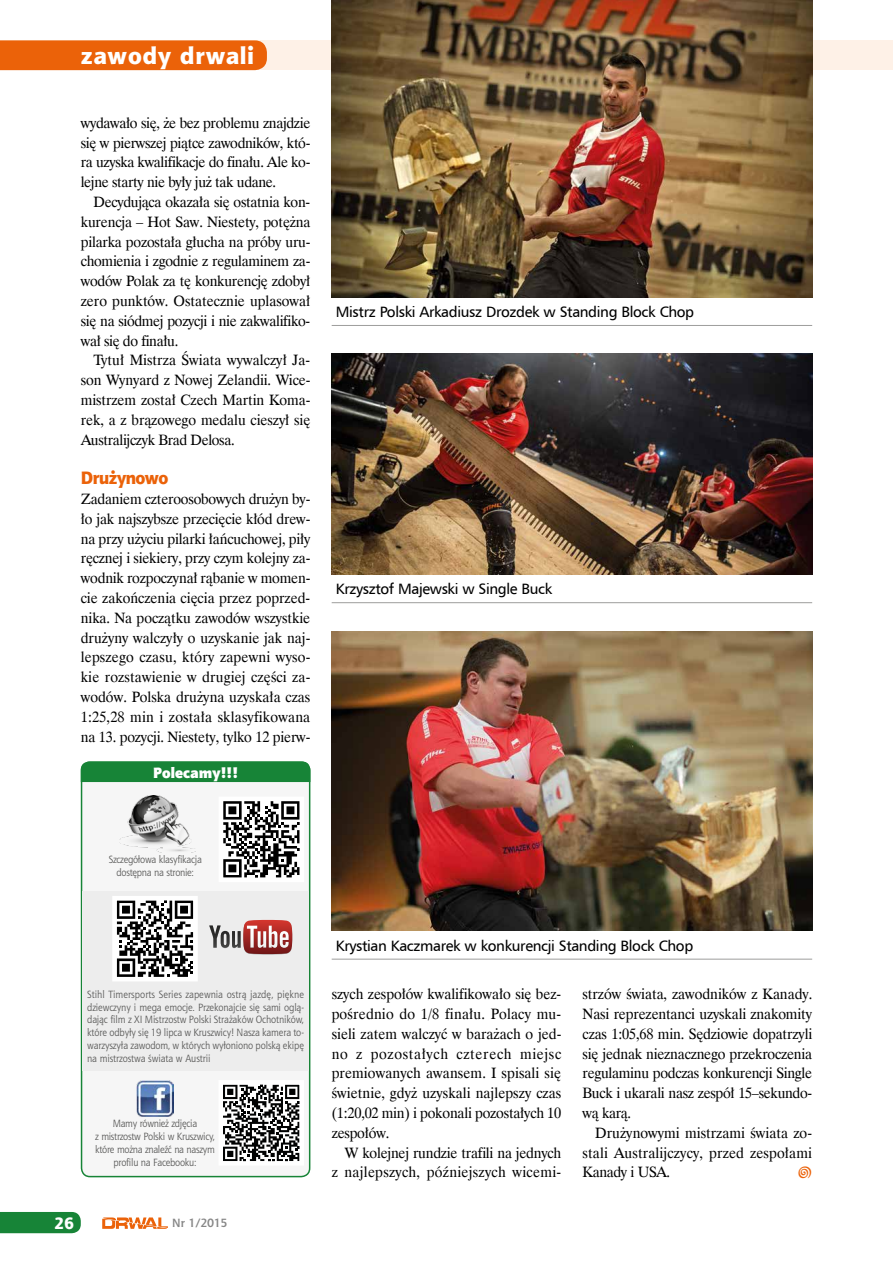
<style>
.page{position:relative;width:893px;height:1263px;background:#fff}
.page>*{position:absolute;margin:0;border:0;box-sizing:border-box;transform-origin:0 0}
.t1{font:24px "Aerton EFN Black";letter-spacing:.04em;color:#fff}
.t2{font:18px "Aerton EFN Black";letter-spacing:-.025em;color:#eb6209;scale:.96 1}
.t3{font:16.5px "Aerton EFN Black";color:#fff}
.t4{font:15px/19.8px "Dutch 801 EU";letter-spacing:-.02em;color:#000;text-align:justify;scale:.95 1}
.t5{font:15px "Humnst 777 EU";letter-spacing:-.025em;color:#000}
.t6{font:15px/19.8px "Dutch 801 EU";color:#000;text-align:right;scale:.95 1}
.t7{font:900 15px "Aerton EFN";letter-spacing:.01em;color:#fff;scale:.96 1}
.t8{font:15px "Bits Pics";color:#eb6209;scale:.95 1}
.t9{font:700 12px "Aerton EFN";letter-spacing:-.025em;color:#878787}
.t10{font:10.5px/12.8px "Aerton EFN";letter-spacing:-.025em;color:#575756;text-align:center;scale:.94 1}
</style>
<div class="page">
<img style="left:332px;top:631px;width:480px;height:300px">
<div style="left:82px;top:762px;width:228px;height:414px;background:#f6f6f6;border-radius:9px"></div>
<div style="left:81px;top:761px;width:229px;height:416px;border:2px solid #178437;border-radius:9px"></div>
<svg style="left:80px;top:761px;width:231px;height:22px;background:#258b43"></svg>
<div style="left:82px;top:891px;width:227px;height:179px;background:#ededed"></div>
<svg style="left:223px;top:801px;width:77px;height:77px"></svg>
<svg style="left:223px;top:1084px;width:77px;height:78px"></svg>
<hr style="left:332px;top:325px;width:480px;height:1px;background:#9d9d9c">
<hr style="left:332px;top:602px;width:480px;height:1px;background:#9d9d9c">
<hr style="left:332px;top:959px;width:480px;height:1px;background:#9d9d9c">
<img style="left:332px;top:353px;width:480px;height:221px">
<img style="left:137px;top:1080px;width:36px;height:36px">
<img style="left:119px;top:796px;width:77px;height:56px">
<svg style="left:112px;top:896px;width:86px;height:85px;background:#999"></svg>
<svg style="left:209px;top:920px;width:83px;height:34px"></svg>
<div style="left:0;top:40px;width:893px;height:30px;background:#fef1e7"></div>
<div style="left:0;top:1212px;width:81px;height:21px;background:#178437"></div>
<svg style="left:102px;top:1217px;width:66px;height:12px"></svg>
<div style="left:0;top:40px;width:267px;height:30px;background:#eb6209"></div>
<img style="left:332px;top:0;width:480px;height:297px">
<h1 class="t1" style="left:81px;top:41px;width:175px">zawody drwali</h1>
<p class="t4" style="left:81px;top:113px;width:243px">wydawało się, że bez problemu znajdzie się w pierwszej piątce zawodników, któ&shy;ra uzyska kwalifikacje do finału. Ale ko&shy;lejne starty nie były już tak udane.</p>
<p class="t4" style="left:81px;top:192px;width:243px;text-indent:13px">Decydująca okazała się ostatnia kon&shy;kurencja – Hot Saw. Niestety, potężna pilarka pozostała głucha na próby uru&shy;chomienia i zgodnie z regulaminem za&shy;wodów Polak za tę konkurencję zdobył zero punktów. Ostatecznie uplasował się na siódmej pozycji i nie zakwalifiko&shy;wał się do finału.</p>
<p class="t4" style="left:81px;top:351px;width:243px;text-indent:13px">Tytuł Mistrza Świata wywalczył Ja&shy;son Wynyard z Nowej Zelandii. Wice&shy;mistrzem został Czech Martin Koma&shy;rek, a z brązowego medalu cieszył się Australijczyk Brad Delosa.</p>
<p class="t2" style="left:81px;top:467px;width:93px">Drużynowo</p>
<p class="t4" style="left:81px;top:489px;width:243px">Zadaniem czteroosobowych drużyn by&shy;ło jak najszybsze przecięcie kłód drew&shy;na przy użyciu pilarki łańcuchowej, piły ręcznej i siekiery, przy czym kolejny za&shy;wodnik rozpoczynał rąbanie w momen&shy;cie zakończenia cięcia przez poprzed&shy;nika. Na początku zawodów wszystkie drużyny walczyły o uzyskanie jak naj&shy;lepszego czasu, który zapewni wyso&shy;kie rozstawienie w drugiej części za&shy;wodów. Polska drużyna uzyskała czas 1:25,28 min i została sklasyfikowana na 13. pozycji. Niestety, tylko 12 pierw-</p>
<p class="t7" style="left:153px;top:763px;width:90px">Polecamy!!!</p>
<p class="t5" style="left:336px;top:302px;width:360px">Mistrz Polski Arkadiusz Drozdek w Standing Block Chop</p>
<p class="t5" style="left:336px;top:580px;width:218px">Krzysztof Majewski w Single Buck</p>
<p class="t10" style="left:109px;top:852px;width:101px;line-height:13.5px">Szczegółowa klasyfikacja dostępna na stronie:</p>
<p class="t5" style="left:336px;top:936px;width:359px">Krystian Kaczmarek w konkurencji Standing Block Chop</p>
<p class="t4" style="left:583px;top:984px;width:243px">strzów świata, zawodników z Kanady.<br>Nasi reprezentanci uzyskali znakomity czas 1:05,68 min. Sędziowie dopatrzyli się jednak nieznacznego przekroczenia regulaminu podczas konkurencji Single Buck i ukarali nasz zespół 15–sekundo&shy;wą karą.</p>
<p class="t4" style="left:583px;top:1123px;width:243px;text-indent:13px">Drużynowymi mistrzami świata zo&shy;stali Australijczycy, przed zespołami Kanady i USA.</p>
<p class="t10" style="left:87px;top:988px;width:232px;text-align:justify">Stihl Timersports Series zapewnia ostrą jazdę, piękne dziewczyny i mega emocje. Przekonajcie się sami oglą&shy;dając film z XI Mistrzostw Polski Strażaków Ochotników, które odbyły się 19 lipca w Kruszwicy! Nasza kamera to&shy;warzyszyła zawodom, w których wyłoniono polską ekipę na mistrzostwa świata w Austrii</p>
<p class="t4" style="left:332px;top:984px;width:243px">szych zespołów kwalifikowało się bez&shy;pośrednio do 1/8 finału. Polacy mu&shy;sieli zatem walczyć w barażach o jed&shy;no z pozostałych czterech miejsc premiowanych awansem. I spisali się świetnie, gdyż uzyskali najlepszy czas (1:20,02 min) i pokonali pozostałych 10 zespołów.</p>
<p class="t6" style="left:332px;top:1143px;width:243px">W kolejnej rundzie trafili na jednych<br>z najlepszych, późniejszych wicemi-</p>
<p class="t10" style="left:95px;top:1117px;width:129px">Mamy również zdjęcia<br>z mistrzostw Polski w Kruszwicy, które można znaleźć na naszym profilu na Facebooku:</p>
<p class="t8" style="left:798px;top:1166px;width:16px">C</p>
<p class="t3" style="left:54px;top:1213px;width:22px">26</p>
<p class="t9" style="left:172px;top:1216px;width:57px">Nr 1/2015</p>
</div>
